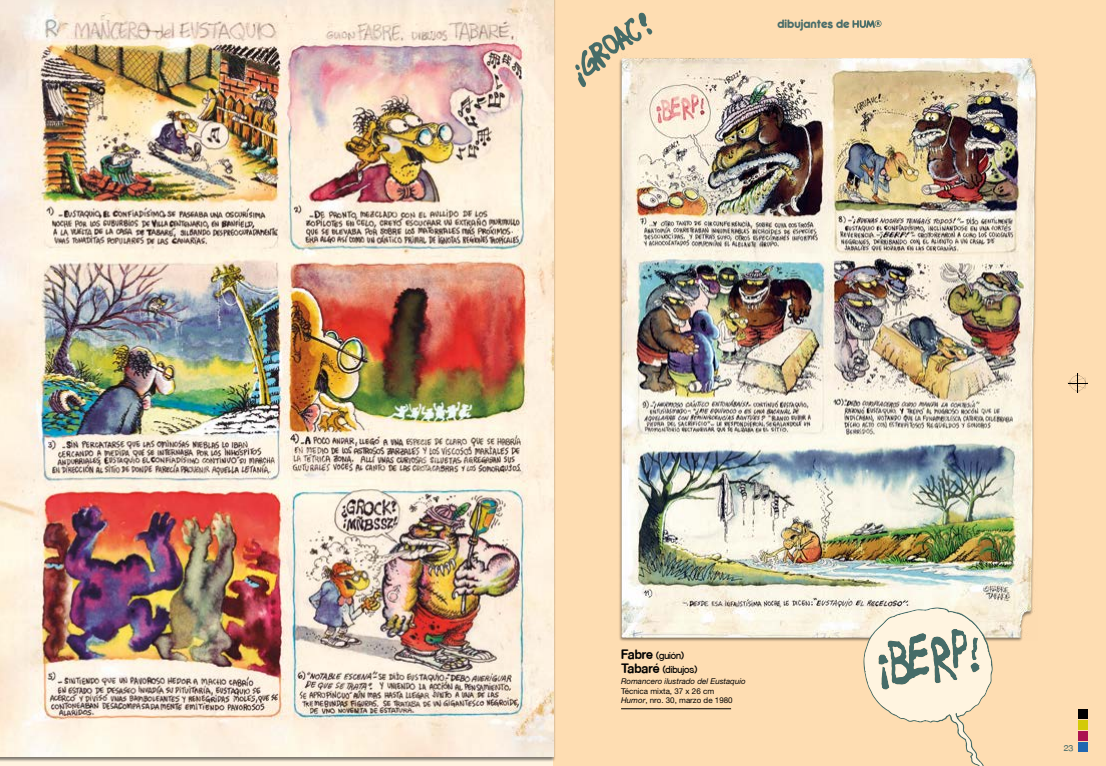
<style>
.page{position:relative;width:1106px;height:766px;background:#fff}
.page>*{position:absolute;margin:0;border:0;box-sizing:border-box;transform-origin:0 0}
.t1{font:11.3px "Rocko Ultra FLF";color:#496d6a}
.t2{font:9px/14.4px "Rocko FLF";color:#000}
.t3{font:8px/9.6px "Helvetica Neue LT Std";color:#000}
.t4{font:italic 8px "Helvetica Neue LT Std";color:#000}
.t5{font:8px "Rocko FLF";color:#496d6a}
.s1{font-weight:700;font-size:12px}
.s2{font-style:italic}
</style>
<div class="page">
<div style="left:553px;top:0;width:553px;height:765px;background:#feddb2"></div>
<svg style="left:1068px;top:373px;width:20px;height:20px"></svg>
<div style="left:1077px;top:741px;width:10px;height:10px;background:#2167b0"></div>
<div style="left:1077px;top:730px;width:10px;height:10px;background:#ac1351"></div>
<div style="left:1077px;top:720px;width:10px;height:9px;background:#d3ca08"></div>
<div style="left:1077px;top:709px;width:10px;height:9px;background:#000"></div>
<svg style="left:852px;top:20px;width:29px;height:8px"></svg>
<img style="left:0;top:0;width:553px;height:756px">
<img style="left:621px;top:57px;width:416px;height:583px">
<hr style="left:621px;top:708px;width:110px;height:1px;background:#000">
<svg style="left:863px;top:607px;width:129px;height:158px"></svg>
<svg style="left:575px;top:13px;width:77px;height:74px"></svg>
<h1 class="t1" style="left:777px;top:16px;width:74px">dibujantes de</h1>
<p class="t2" style="left:621px;top:648px;width:78px"><span class="s1">Fabre</span> (guión)<br><span class="s1">Tabaré</span> (dibujos)</p>
<p class="t4" style="left:621px;top:676px;width:126px">Romancero ilustrado del Eustaquio</p>
<p class="t3" style="left:621px;top:685px;width:113px">Técnica mixta, 37 x 26 cm<br><span class="s2">Humor</span>, nro. 30, marzo de 1980</p>
<p class="t5" style="left:1063px;top:743px;width:11px">23</p>
</div>
